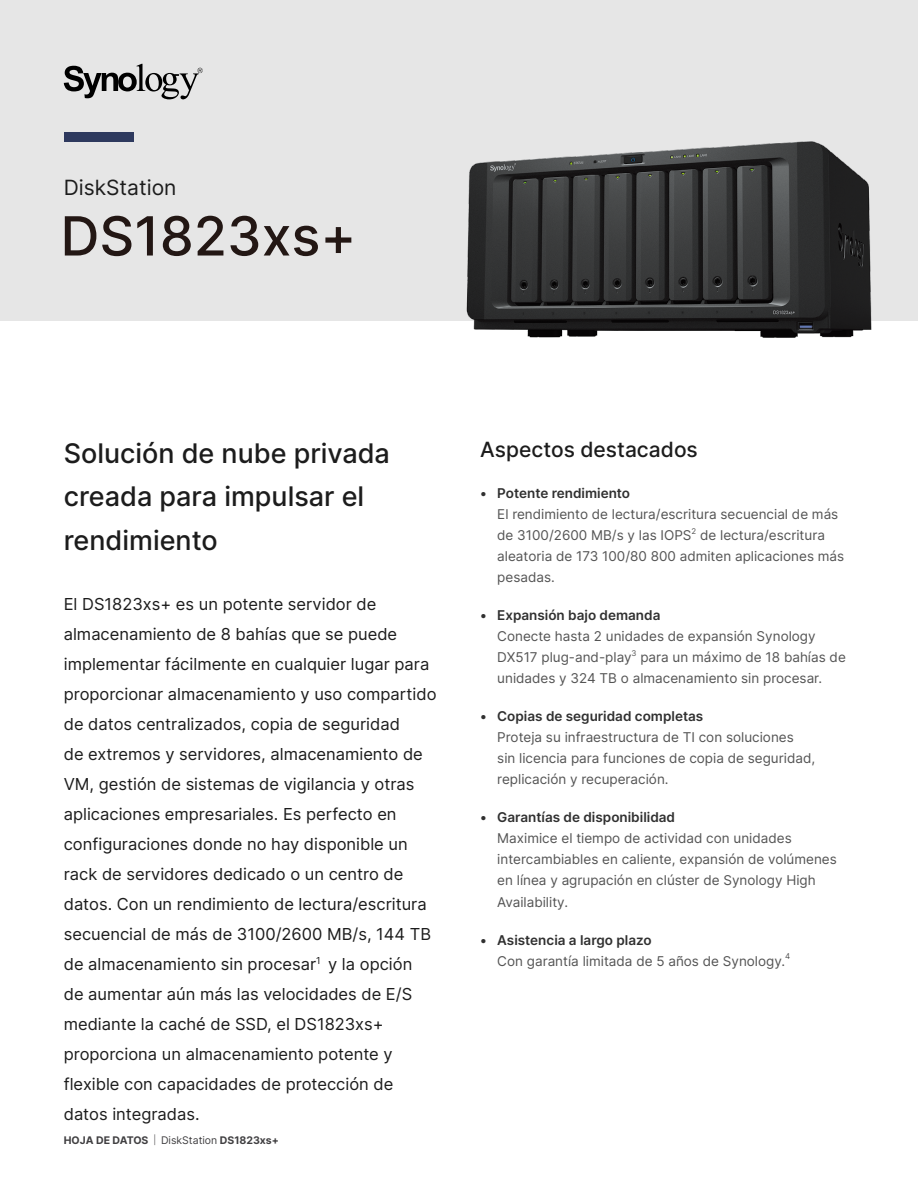
<style>
.page{position:relative;width:918px;height:1188px;background:#fff}
.page>*{position:absolute;margin:0;border:0;box-sizing:border-box;transform-origin:0 0}
.t1{font:500 54px "Inter";color:#231714}
.t2{font:500 27px/43.5px "Inter";color:#1c1c1c}
.t3{font:500 21px "Inter";color:#1c1c1c}
.t4{font:21px "Inter";color:#1c1c1c}
.t5{font:16.5px/30px "Inter";color:#1c1c1c}
.t6{font:13.5px/21px "Inter";color:#545454}
.t7{font:600 13.5px "Inter";color:#303030}
.t8{font:700 10.5px "Inter";color:#414042}
.t9{font:7.8px "Inter";color:#545454}
.s1{font-weight:300;font-size:9px}
.s2{font-weight:400}
</style>
<div class="page">
<div style="left:0;top:0;width:918px;height:320px;background:#e6e6e6"></div>
<div style="left:64px;top:132px;width:70px;height:9px;background:#2e395e"></div>
<svg style="left:64px;top:64px;width:139px;height:35px"></svg>
<img style="left:455px;top:141px;width:426px;height:197px">
<p class="t4" style="left:64px;top:172px;width:114px">DiskStation</p>
<h1 class="t1" style="left:61px;top:197px;width:297px">DS1823xs+</h1>
<h2 class="t2" style="left:64px;top:431px;width:328px">Solución de nube privada creada para impulsar el rendimiento</h2>
<p class="t5" style="left:64px;top:588px;width:374px">El DS1823xs+ es un potente servidor de almacenamiento de 8 bahías que se puede implementar fácilmente en cualquier lugar para proporcionar almacenamiento y uso compartido de datos centralizados, copia de seguridad<br>de extremos y servidores, almacenamiento de VM, gestión de sistemas de vigilancia y otras aplicaciones empresariales. Es perfecto en configuraciones donde no hay disponible un rack de servidores dedicado o un centro de datos. Con un rendimiento de lectura/escritura secuencial de más de 3100/2600 MB/s, 144 TB de almacenamiento sin procesar<sup>1</sup> y la opción<br>de aumentar aún más las velocidades de E/S mediante la caché de SSD, el DS1823xs+ proporciona un almacenamiento potente y flexible con capacidades de protección de datos integradas.</p>
<p class="t8" style="left:64px;top:1133px;width:217px">HOJA DE DATOS <span class="s1">|</span> <span class="s2">DiskStation</span> DS1823xs+</p>
<p class="t3" style="left:480px;top:434px;width:219px">Aspectos destacados</p>
<p class="t7" style="left:480px;top:484px;width:151px">• Potente rendimiento</p>
<p class="t6" style="left:497px;top:504px;width:343px">El rendimiento de lectura/escritura secuencial de más de 3100/2600 MB/s y las IOPS</p>
<p class="t9" style="left:692px;top:525px;width:6px">2</p>
<p class="t6" style="left:497px;top:525px;width:348px;text-indent:203px">de lectura/escritura aleatoria de 173 100/80 800 admiten aplicaciones más pesadas.</p>
<p class="t7" style="left:480px;top:606px;width:182px">• Expansión bajo demanda</p>
<p class="t6" style="left:497px;top:626px;width:320px">Conecte hasta 2 unidades de expansión Synology<br>DX517 plug-and-play</p>
<p class="t9" style="left:632px;top:647px;width:7px">3</p>
<p class="t6" style="left:497px;top:647px;width:350px;text-indent:143px">para un máximo de 18 bahías de unidades y 324 TB o almacenamiento sin procesar.</p>
<p class="t7" style="left:480px;top:707px;width:225px">• Copias de seguridad completas</p>
<p class="t6" style="left:497px;top:727px;width:319px">Proteja su infraestructura de TI con soluciones sin licencia para funciones de copia de seguridad, replicación y recuperación.</p>
<p class="t7" style="left:480px;top:808px;width:196px">• Garantías de disponibilidad</p>
<p class="t6" style="left:497px;top:828px;width:341px">Maximice el tiempo de actividad con unidades intercambiables en caliente, expansión de volúmenes en línea y agrupación en clúster de Synology High Availability.</p>
<p class="t7" style="left:480px;top:930px;width:173px">• Asistencia a largo plazo</p>
<p class="t6" style="left:497px;top:950px;width:289px">Con garantía limitada de 5 años de Synology.</p>
<p class="t9" style="left:785px;top:950px;width:7px">4</p>
</div>
